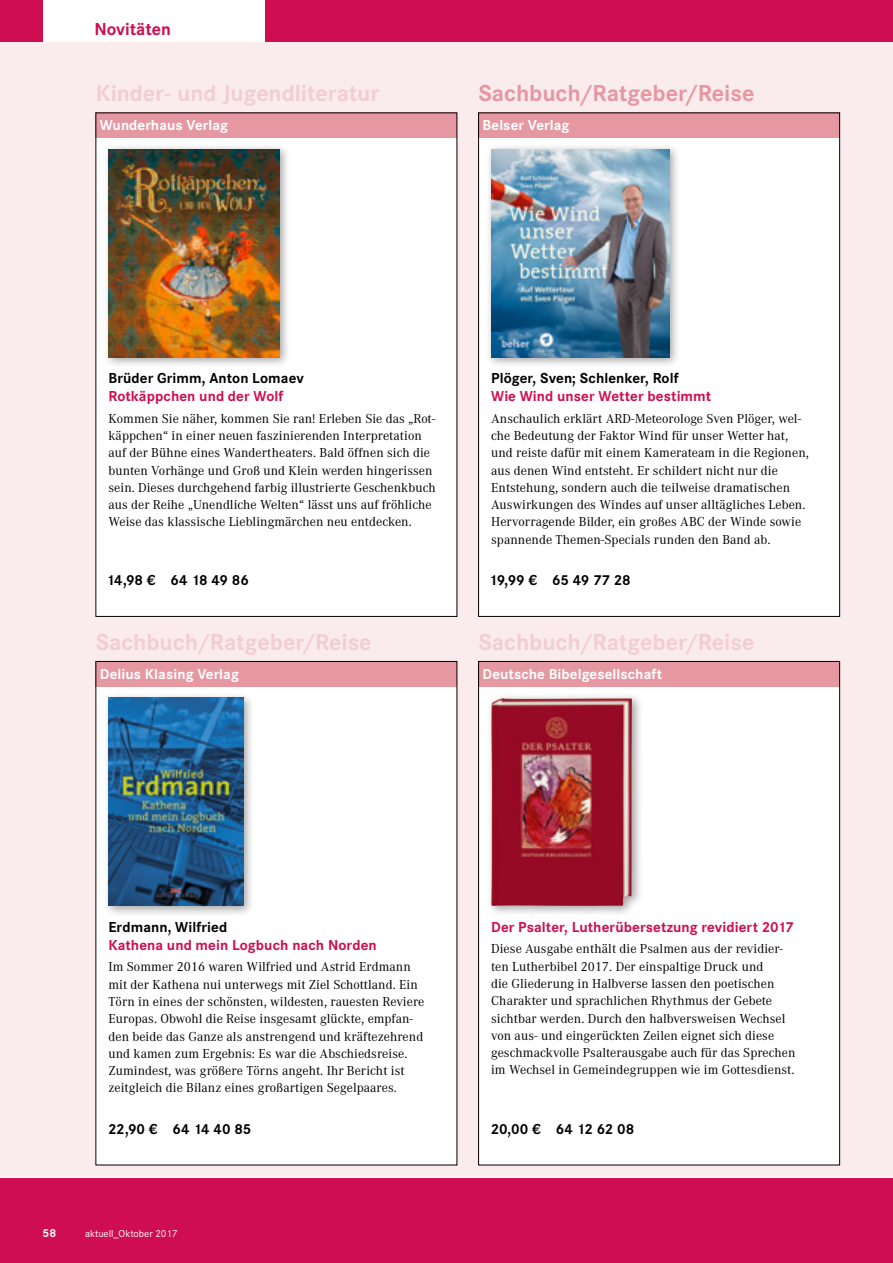
<style>
.page{position:relative;width:893px;height:1263px;background:#fff}
.page>*{position:absolute;margin:0;border:0;box-sizing:border-box;transform-origin:0 0}
.t1{font:700 24px "Corporate S";color:#f3ced1}
.t2{font:700 24px "Corporate S";color:#e698a2}
.t3{font:700 18px "Corporate S";color:#cf0d51}
.t4{font:700 15px "Corporate S";letter-spacing:.005em;color:#cf0d51}
.t5{font:700 15px "Corporate S";letter-spacing:.005em;color:#000}
.t6{font:700 15px "Corporate S";letter-spacing:.005em;color:#fff}
.t7{font:700 15px "Corporate S";letter-spacing:-.015em;color:#000}
.t8{font:700 15px "Corporate S";letter-spacing:-.025em;color:#000}
.t9{font:13.5px/17.2px "Corporate A";letter-spacing:.005em;color:#000}
.t10{font:700 12px "Corporate S";color:#fff}
.t11{font:10.5px "Corporate S";color:#fff}
</style>
<div class="page">
<div style="left:0;top:1178px;width:893px;height:85px;background:#cf0d51"></div>
<div style="left:0;top:0;width:43px;height:43px;background:#cf0d51"></div>
<div style="left:266px;top:0;width:627px;height:43px;background:#cf0d51"></div>
<div style="left:0;top:43px;width:893px;height:1134px;background:#faeced"></div>
<div style="left:479px;top:661px;width:361px;height:504px;background:#fff"></div>
<div style="left:478px;top:661px;width:362px;height:26px;background:#e698a2"></div>
<div style="left:487px;top:693px;width:156px;height:224px;background:#000;opacity:.35"></div>
<img style="left:491px;top:698px;width:141px;height:208px">
<div style="left:96px;top:661px;width:361px;height:504px;background:#fff"></div>
<div style="left:96px;top:661px;width:361px;height:26px;background:#e698a2"></div>
<div style="left:104px;top:693px;width:150px;height:223px;background:#000;opacity:.35"></div>
<img style="left:108px;top:698px;width:135px;height:207px">
<div style="left:479px;top:113px;width:361px;height:503px;background:#fff"></div>
<div style="left:478px;top:113px;width:362px;height:25px;background:#e698a2"></div>
<div style="left:486px;top:144px;width:195px;height:224px;background:#000;opacity:.35"></div>
<img style="left:491px;top:149px;width:179px;height:208px">
<div style="left:96px;top:113px;width:361px;height:503px;background:#fff"></div>
<div style="left:96px;top:113px;width:361px;height:25px;background:#e698a2"></div>
<div style="left:104px;top:144px;width:186px;height:224px;background:#000;opacity:.35"></div>
<img style="left:108px;top:149px;width:171px;height:208px">
<h2 class="t3" style="left:94px;top:19px;width:78px">Novitäten</h2>
<h1 class="t1" style="left:96px;top:79px;width:285px">Kinder- und Jugendliteratur</h1>
<p class="t6" style="left:100px;top:116px;width:130px">Wunderhaus Verlag</p>
<h1 class="t2" style="left:478px;top:79px;width:277px">Sachbuch/Ratgeber/Reise</h1>
<p class="t6" style="left:483px;top:116px;width:88px">Belser Verlag</p>
<p class="t5" style="left:108px;top:370px;width:197px">Brüder Grimm, Anton Lomaev</p>
<p class="t4" style="left:108px;top:388px;width:176px">Rotkäppchen und der Wolf</p>
<p class="t9" style="left:108px;top:410px;width:329px">Kommen Sie näher, kommen Sie ran! Erleben Sie das „Rot&shy;käppchen“ in einer neuen faszinierenden Interpretation auf der Bühne eines Wandertheaters. Bald öffnen sich die bunten Vorhänge und Groß und Klein werden hingerissen sein. Dieses durchgehend farbig illustrierte Geschenkbuch aus der Reihe „Unendliche Welten“ lässt uns auf fröhliche Weise das klassische Lieblingmärchen neu entdecken.</p>
<p class="t8" style="left:106px;top:572px;width:144px">14,98 € 64 18 49 86</p>
<h1 class="t1" style="left:96px;top:628px;width:277px">Sachbuch/Ratgeber/Reise</h1>
<p class="t6" style="left:100px;top:665px;width:141px">Delius Klasing Verlag</p>
<p class="t5" style="left:491px;top:370px;width:189px">Plöger, Sven; Schlenker, Rolf</p>
<p class="t4" style="left:491px;top:388px;width:221px">Wie Wind unser Wetter bestimmt</p>
<p class="t9" style="left:491px;top:410px;width:319px">Anschaulich erklärt ARD-Meteorologe Sven Plöger, wel&shy;che Bedeutung der Faktor Wind für unser Wetter hat, und reiste dafür mit einem Kamerateam in die Regionen, aus denen Wind entsteht. Er schildert nicht nur die Entstehung, sondern auch die teilweise dramatischen Auswirkungen des Windes auf unser alltägliches Leben.<br>Hervorragende Bilder, ein großes ABC der Winde sowie spannende Themen-Specials runden den Band ab.</p>
<p class="t7" style="left:489px;top:572px;width:143px">19,99 € 65 49 77 28</p>
<h1 class="t1" style="left:478px;top:628px;width:277px">Sachbuch/Ratgeber/Reise</h1>
<p class="t6" style="left:483px;top:665px;width:181px">Deutsche Bibelgesellschaft</p>
<p class="t5" style="left:108px;top:918px;width:120px">Erdmann, Wilfried</p>
<p class="t4" style="left:108px;top:936px;width:270px">Kathena und mein Logbuch nach Norden</p>
<p class="t9" style="left:108px;top:959px;width:318px">Im Sommer 2016 waren Wilfried und Astrid Erdmann mit der Kathena nui unterwegs mit Ziel Schottland. Ein Törn in eines der schönsten, wildesten, rauesten Reviere Europas. Obwohl die Reise insgesamt glückte, empfan&shy;den beide das Ganze als anstrengend und kräftezehrend und kamen zum Ergebnis: Es war die Abschiedsreise.<br>Zumindest, was größere Törns angeht. Ihr Bericht ist zeitgleich die Bilanz eines großartigen Segelpaares.</p>
<p class="t5" style="left:108px;top:1120px;width:145px">22,90 € 64 14 40 85</p>
<p class="t10" style="left:43px;top:1226px;width:15px">58</p>
<p class="t11" style="left:85px;top:1227px;width:94px">aktuell_Oktober 2017</p>
<p class="t4" style="left:491px;top:918px;width:304px">Der Psalter, Lutherübersetzung revidiert 2017</p>
<p class="t9" style="left:491px;top:941px;width:306px">Diese Ausgabe enthält die Psalmen aus der revidier&shy;ten Lutherbibel 2017. Der einspaltige Druck und<br>die Gliederung in Halbverse lassen den poetischen Charakter und sprachlichen Rhythmus der Gebete sichtbar werden. Durch den halbversweisen Wechsel von aus- und eingerückten Zeilen eignet sich diese geschmackvolle Psalterausgabe auch für das Sprechen im Wechsel in Gemeindegruppen wie im Gottesdienst.</p>
<p class="t5" style="left:491px;top:1120px;width:145px">20,00 € 64 12 62 08</p>
</div>
